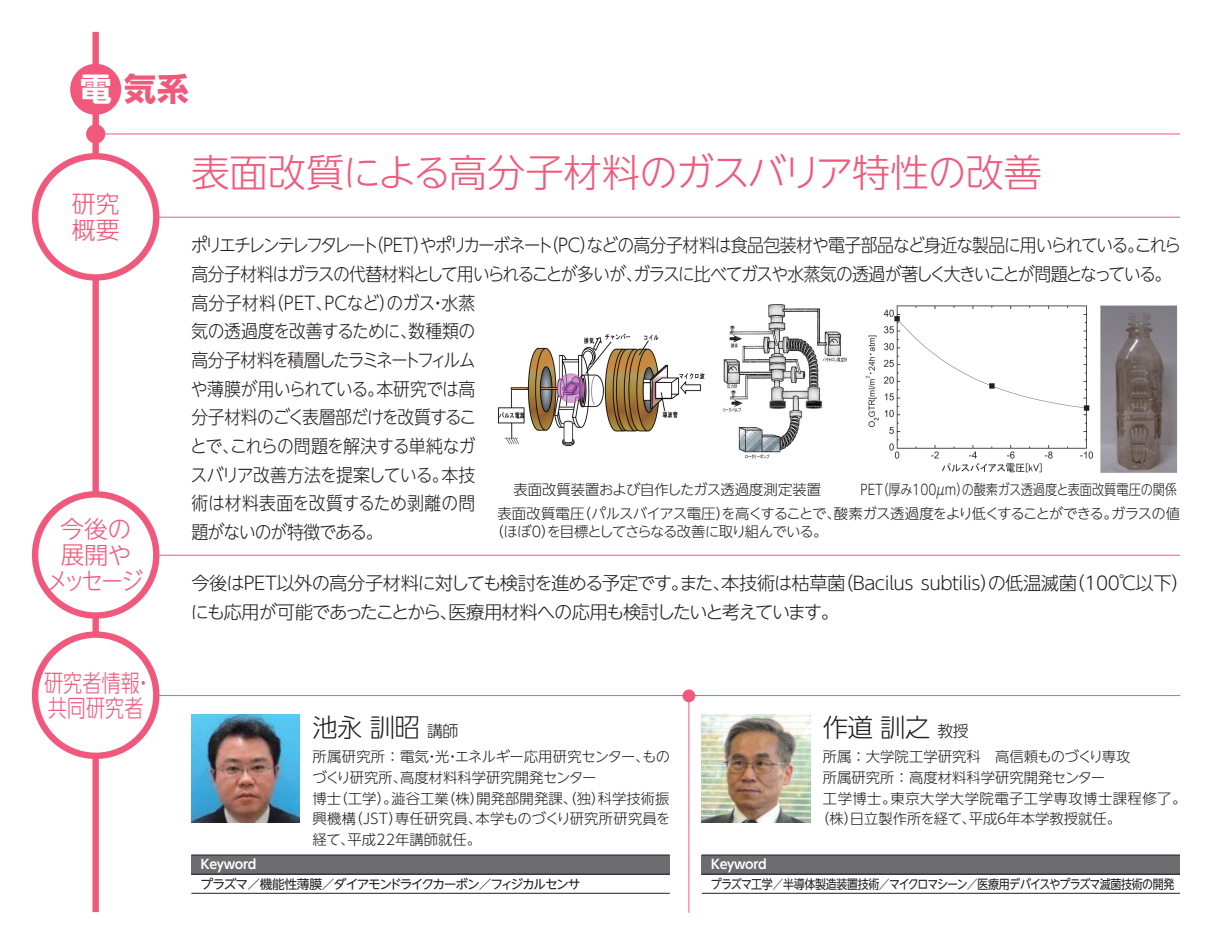
<style>
.page{position:relative;width:1212px;height:944px;background:#fff}
.page>*{position:absolute;margin:0;border:0;box-sizing:border-box;transform-origin:0 0}
.t1{font:300 38.25px "UD Shin Go NT Pr 6 N";letter-spacing:-.015em;color:#f0597c}
.t2{font:700 31.95px "UD Shin Go NT Pr 6 N";color:#f0597c}
.t3{font:300 25.43px "UD Shin Go NT Pr 6 N";letter-spacing:-.03em;color:#231f20}
.t4{font:300 23.85px/25.4px "UD Shin Go NT Pr 6 N";letter-spacing:-.05em;color:#f0597c;text-align:center}
.t5{font:300 23.85px/25.4px "UD Shin Go NT Pr 6 N";color:#f0597c;scale:.8 1}
.t6{font:300 23.85px/25.4px "UD Shin Go NT Pr 6 N";color:#f0597c}
.t7{font:300 18.22px/28.8px "UD Shin Go NT Pr 6 N";letter-spacing:-.055em;color:#231f20;scale:.92 1}
.t8{font:300 18.22px/28.8px "UD Shin Go NT Pr 6 N";letter-spacing:-.1em;color:#231f20;scale:.92 1}
.t9{font:300 18.22px "UD Shin Go NT Pr 6 N";letter-spacing:-.055em;color:#231f20}
.t10{font:300 18.22px/28.8px "UD Shin Go NT Pr 6 N";letter-spacing:-.085em;color:#231f20}
.t11{font:300 18.22px/28.8px "UD Shin Go NT Pr 6 N";letter-spacing:-.015em;color:#231f20;scale:.92 1}
.t12{font:300 18.22px "UD Shin Go NT Pr 6 N";letter-spacing:-.025em;color:#231f20}
.t13{font:300 18.22px "UD Shin Go NT Pr 6 N";letter-spacing:-.115em;color:#231f20;scale:.92 1}
.t14{font:300 18.22px "UD Shin Go NT Pr 6 N";letter-spacing:-.105em;color:#231f20;scale:.92 1}
.t15{font:300 18.22px "UD Shin Go NT Pr 6 N";letter-spacing:-.01em;color:#231f20;scale:.92 1}
.t16{font:300 15.97px "UD Shin Go NT Pr 6 N";color:#231f20}
.t17{font:300 14.4px/20.7px "UD Shin Go NT Pr 6 N";color:#231f20}
.t18{font:300 14.4px/17.6px "UD Shin Go NT Pr 6 N";letter-spacing:-.05em;color:#231f20}
.t19{font:300 14.4px "UD Shin Go NT Pr 6 N";color:#231f20;scale:.85 1}
.t20{font:300 14.4px "UD Shin Go NT Pr 6 N";letter-spacing:-.075em;color:#231f20}
.t21{font:300 14.4px "UD Shin Go NT Pr 6 N";letter-spacing:.03em;color:#231f20}
.t22{font:300 14.4px "UD Shin Go NT Pr 6 N";letter-spacing:-.06em;color:#231f20}
.t23{font:12.83px "UD Shin Go NT Pr 6 N";letter-spacing:-.075em;color:#231f20;scale:.86 1}
.t24{font:12.83px "UD Shin Go NT Pr 6 N";letter-spacing:-.11em;color:#231f20}
.t25{font:700 12.83px "UD Shin Go NT Pr 6 N De";letter-spacing:-.03em;color:#fff}
.s1{color:#fff}
</style>
<div class="page">
<hr style="left:96px;top:134px;width:1084px;height:1px;background:#f0597c">
<div style="left:92px;top:32px;width:7px;height:880px;background:#f0597c"></div>
<div style="left:70px;top:64px;width:51px;height:51px;background:#f0597c;border-radius:50%"></div>
<div style="left:86px;top:124px;width:19px;height:20px;background:#f0597c;border-radius:50%"></div>
<hr style="left:96px;top:217px;width:1084px;height:1px;background:#f0597c">
<hr style="left:96px;top:555px;width:1084px;height:1px;background:#f0597c">
<hr style="left:96px;top:695px;width:1084px;height:1px;background:#f0597c">
<div style="left:35px;top:156px;width:121px;height:121px;background:#fff;border-radius:50%"></div>
<div style="left:32px;top:153px;width:127px;height:128px;border:6px solid #f0597c;border-radius:50%"></div>
<div style="left:35px;top:494px;width:121px;height:121px;background:#fff;border-radius:50%"></div>
<div style="left:32px;top:491px;width:127px;height:128px;border:6px solid #f0597c;border-radius:50%"></div>
<div style="left:35px;top:635px;width:121px;height:121px;background:#fff;border-radius:50%"></div>
<div style="left:32px;top:631px;width:127px;height:128px;border:6px solid #f0597c;border-radius:50%"></div>
<div style="left:682px;top:689px;width:13px;height:13px;background:#f0597c;border-radius:50%"></div>
<hr style="left:688px;top:696px;width:1px;height:217px;background:#f0597c">
<img style="left:865px;top:305px;width:313px;height:168px">
<img style="left:722px;top:305px;width:125px;height:154px">
<img style="left:499px;top:333px;width:206px;height:112px">
<img style="left:191px;top:714px;width:109px;height:109px">
<img style="left:702px;top:714px;width:108px;height:109px">
<div style="left:191px;top:855px;width:479px;height:19px;background:#6c6d70"></div>
<hr style="left:191px;top:855px;width:479px;height:1px;background:#231f20">
<hr style="left:191px;top:874px;width:479px;height:1px;background:#231f20">
<hr style="left:191px;top:893px;width:479px;height:1px;background:#231f20">
<div style="left:702px;top:855px;width:478px;height:19px;background:#6c6d70"></div>
<hr style="left:702px;top:855px;width:478px;height:1px;background:#231f20">
<hr style="left:702px;top:874px;width:478px;height:1px;background:#231f20">
<hr style="left:702px;top:893px;width:478px;height:1px;background:#231f20">
<h2 class="t2" style="left:80px;top:63px;width:111px"><span class="s1">電</span>気系</h2>
<h3 class="t6" style="left:72px;top:191px;width:49px">研究概要</h3>
<h3 class="t4" style="left:47px;top:516px;width:98px">今後の展開やメッセージ</h3>
<h3 class="t5" style="left:44px;top:669px;width:126px">研究者情報共同研究者</h3>
<h3 class="t5" style="left:134px;top:669px;width:25px">・</h3>
<h1 class="t1" style="left:191px;top:141px;width:852px">表面改質による高分子材料のガスバリア特性の改善</h1>
<p class="t8" style="left:191px;top:230px;width:1067px">ポリエチレンテレフタレート<br>高分子材料はガラスの代替材料として用いられることが多いがガラスに比べてガスや水蒸気の透過が著しく大きいことが問題となっている。</p>
<p class="t14" style="left:367px;top:230px;width:204px">（PET やポリカーボネート</p>
<p class="t7" style="left:542px;top:230px;width:697px">（PC などの高分子材料は食品包装材や電子部品など身近な製品に用いられているこれら</p>
<p class="t7" style="left:413px;top:230px;width:20px">）</p>
<p class="t7" style="left:580px;top:230px;width:20px">）</p>
<p class="t7" style="left:1127px;top:230px;width:20px">。</p>
<p class="t7" style="left:626px;top:259px;width:20px">、</p>
<p class="t15" style="left:324px;top:288px;width:165px">PCなどのガス水蒸</p>
<p class="t7" style="left:267px;top:288px;width:73px">（PET、</p>
<p class="t7" style="left:379px;top:288px;width:20px">）</p>
<p class="t11" style="left:191px;top:288px;width:310px">高分子材料<br>気の透過度を改善するために数種類の</p>
<p class="t7" style="left:430px;top:288px;width:20px">・</p>
<p class="t7" style="left:400px;top:316px;width:20px">、</p>
<p class="t13" style="left:191px;top:345px;width:311px">高分子材料を積層したラミネートフィルム</p>
<p class="t7" style="left:376px;top:374px;width:109px">本研究では高</p>
<p class="t7" style="left:190px;top:374px;width:313px">や薄膜が用いられている。<br>分子材料のごく表層部だけを改質することでこれらの問題を解決する単純なガ</p>
<p class="t7" style="left:222px;top:431px;width:20px">、</p>
<p class="t7" style="left:191px;top:460px;width:311px">スバリア改善方法を提案している。<br>術は材料表面を改質するため剥離の問題がないのが特徴である。</p>
<p class="t7" style="left:441px;top:460px;width:38px">本技</p>
<p class="t17" style="left:513px;top:478px;width:309px">表面改質装置および自作したガス透過度測定装置</p>
<p class="t19" style="left:876px;top:478px;width:355px">（厚み100μm の酸素ガス透過度と表面改質電圧の関係</p>
<p class="t19" style="left:956px;top:478px;width:16px">）</p>
<p class="t19" style="left:860px;top:478px;width:28px">PET</p>
<p class="t20" style="left:834px;top:502px;width:285px">酸素ガス透過度をより低くすることができる。</p>
<p class="t17" style="left:1111px;top:503px;width:70px">ガラスの値</p>
<p class="t22" style="left:577px;top:502px;width:265px">（パルスバイアス電圧を高くすることで、</p>
<p class="t17" style="left:716px;top:503px;width:16px">）</p>
<p class="t18" style="left:489px;top:504px;width:339px;text-indent:8px">表面改質電圧<br>（ほぼ0 を目標としてさらなる改善に取り組んでいる。</p>
<p class="t17" style="left:541px;top:520px;width:16px">）</p>
<p class="t9" style="left:1066px;top:568px;width:125px">（100℃以下(</p>
<p class="t12" style="left:835px;top:568px;width:244px">（Bacilus subtilis の低温滅菌</p>
<p class="t9" style="left:980px;top:568px;width:20px">）</p>
<p class="t9" style="left:191px;top:568px;width:656px">今後はPET以外の高分子材料に対しても検討を進める予定ですまた本技術は枯草菌</p>
<p class="t10" style="left:191px;top:568px;width:650px;text-indent:480px">。<br>にも応用が可能であったことから医療用材料への応用も検討したいと考えています。</p>
<p class="t9" style="left:712px;top:568px;width:20px">、</p>
<p class="t9" style="left:440px;top:597px;width:20px">、</p>
<h3 class="t3" style="left:313px;top:707px;width:109px">池永訓昭</h3>
<p class="t16" style="left:427px;top:718px;width:33px">講師</p>
<p class="t17" style="left:313px;top:746px;width:339px">所属研究所：電気光エネルギー応用研究センター、</p>
<p class="t17" style="left:642px;top:746px;width:29px">もの</p>
<p class="t17" style="left:400px;top:746px;width:198px;text-indent:25px">・・<br>高度材料科学研究開発センター</p>
<p class="t17" style="left:312px;top:766px;width:96px">づくり研究所、</p>
<p class="t17" style="left:333px;top:787px;width:66px">（工学）。</p>
<p class="t17" style="left:441px;top:787px;width:45px">（株）</p>
<p class="t17" style="left:476px;top:787px;width:131px">開発部開発課、（独）</p>
<p class="t17" style="left:598px;top:787px;width:73px">科学技術振</p>
<p class="t17" style="left:313px;top:787px;width:30px">博士</p>
<p class="t17" style="left:391px;top:787px;width:59px">澁谷工業</p>
<h3 class="t3" style="left:823px;top:707px;width:109px">作道訓之</h3>
<p class="t17" style="left:823px;top:746px;width:309px">所属：大学院工学研究科　高信頼ものづくり専攻</p>
<p class="t17" style="left:823px;top:766px;width:284px">所属研究所：高度材料科学研究開発センター</p>
<p class="t21" style="left:891px;top:786px;width:297px">東京大学大学院電子工学専攻博士課程修了。</p>
<p class="t16" style="left:937px;top:718px;width:33px">教授</p>
<p class="t17" style="left:823px;top:787px;width:75px">工学博士。</p>
<p class="t17" style="left:476px;top:808px;width:196px">本学ものづくり研究所研究員を</p>
<p class="t17" style="left:348px;top:808px;width:56px">（JST）</p>
<p class="t17" style="left:395px;top:808px;width:89px">専任研究員、</p>
<p class="t17" style="left:348px;top:808px;width:135px;text-indent:-35px">興機構<br>平成22年講師就任。</p>
<p class="t17" style="left:313px;top:829px;width:43px">経て、</p>
<p class="t17" style="left:815px;top:808px;width:162px">（株日立製作所を経て、</p>
<p class="t17" style="left:844px;top:808px;width:16px">）</p>
<p class="t17" style="left:1006px;top:808px;width:116px">年本学教授就任。</p>
<p class="t17" style="left:969px;top:808px;width:30px">平成</p>
<p class="t17" style="left:995px;top:808px;width:16px">６</p>
<p class="t25" style="left:201px;top:854px;width:57px">Keyword</p>
<p class="t24" style="left:201px;top:873px;width:381px">プラズマ／機能性薄膜／ダイアモンドライクカーボン／フィジカルセンサ</p>
<p class="t25" style="left:711px;top:854px;width:57px">Keyword</p>
<p class="t23" style="left:711px;top:873px;width:540px">プラズマ工学／半導体製造装置技術／マイクロマシーン／医療用デバイスやプラズマ滅菌技術の開発</p>
</div>
